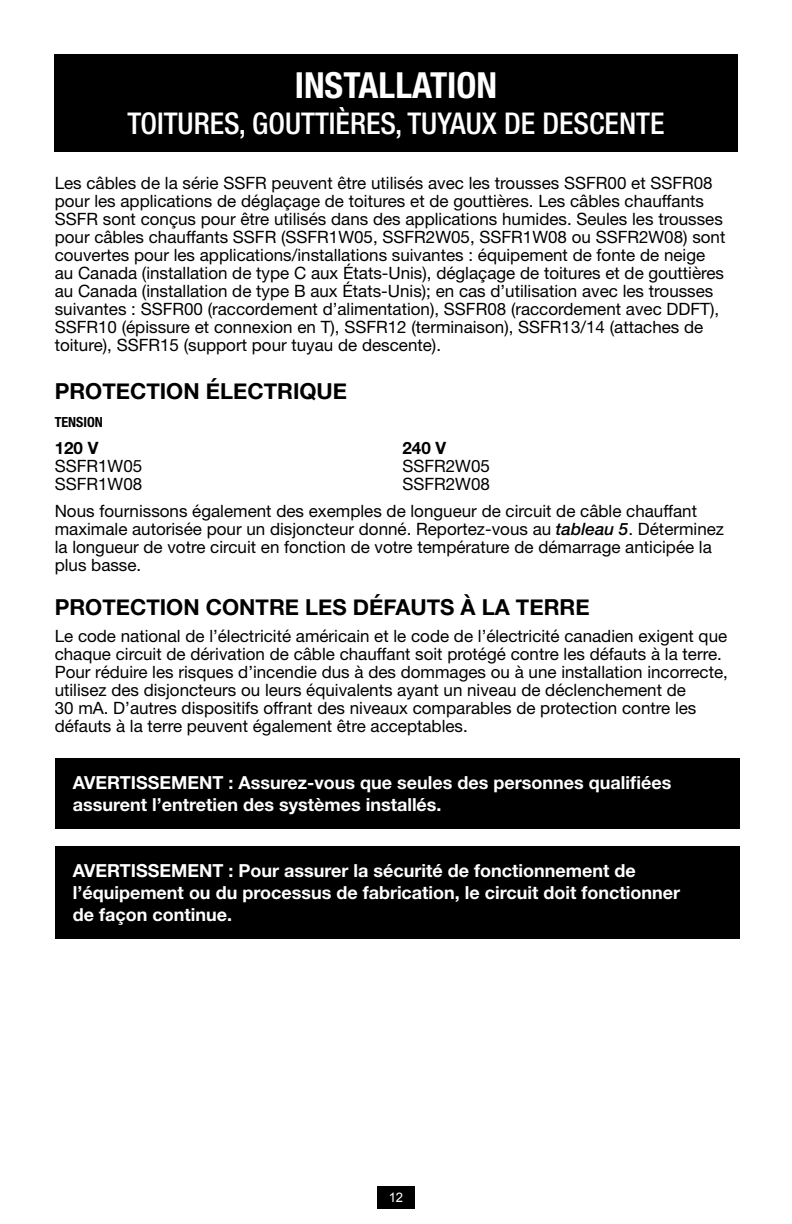
<style>
.page{position:relative;width:792px;height:1224px;background:#fff}
.page>*{position:absolute;margin:0;border:0;box-sizing:border-box;transform-origin:0 0}
.t1{font:700 condensed 36px "Helvetica Neue LT Std";color:#fff}
.t2{font:500 condensed 30px "Helvetica Neue LT Std";color:#fff}
.t3{font:700 22px "Helvetica Neue";color:#000}
.t4{font:700 18px/22px "Helvetica Neue LT Std";color:#fff}
.t5{font:17px/18px "Helvetica Neue LT Std";color:#000}
.t6{font:700 17px "Helvetica Neue LT Std";color:#000}
.t7{font:700 condensed 14px "Helvetica Neue LT Std";color:#000}
.t8{font:13.2px "Arial";color:#fff}
.s1{font-weight:500;font-style:italic}
</style>
<div class="page">
<div style="left:377px;top:1186px;width:38px;height:22px;background:#000"></div>
<div style="left:55px;top:759px;width:684px;height:70px;background:#000"></div>
<div style="left:55px;top:846px;width:684px;height:93px;background:#000"></div>
<div style="left:54px;top:54px;width:684px;height:98px;background:#000"></div>
<h1 class="t1" style="left:295px;top:63px;width:204px">INSTALLATION</h1>
<h2 class="t2" style="left:127px;top:105px;width:539px">TOITURES, GOUTTIÈRES, TUYAUX DE DESCENTE</h2>
<p class="t5" style="left:55px;top:174px;width:672px">Les câbles de la série SSFR peuvent être utilisés avec les trousses SSFR00 et SSFR08 pour les applications de déglaçage de toitures et de gouttières. Les câbles chauffants SSFR sont conçus pour être utilisés dans des applications humides. Seules les trousses pour câbles chauffants SSFR (SSFR1W05, SSFR2W05, SSFR1W08 ou SSFR2W08) sont couvertes pour les applications/installations suivantes : équipement de fonte de neige au Canada (installation de type C aux États-Unis), déglaçage de toitures et de gouttières au Canada (installation de type B aux États-Unis); en cas d’utilisation avec les trousses suivantes : SSFR00 (raccordement d’alimentation), SSFR08 (raccordement avec DDFT), SSFR10 (épissure et connexion en T), SSFR12 (terminaison), SSFR13/14 (attaches de toiture), SSFR15 (support pour tuyau de descente).</p>
<p class="t3" style="left:55px;top:373px;width:294px">PROTECTION ÉLECTRIQUE</p>
<p class="t7" style="left:55px;top:413px;width:50px">TENSION</p>
<p class="t6" style="left:55px;top:437px;width:45px">120 V</p>
<p class="t5" style="left:55px;top:456px;width:89px">SSFR1W05<br>SSFR1W08</p>
<p class="t6" style="left:402px;top:437px;width:45px">240 V</p>
<p class="t5" style="left:402px;top:456px;width:89px">SSFR2W05<br>SSFR2W08</p>
<p class="t5" style="left:55px;top:501px;width:671px">Nous fournissons également des exemples de longueur de circuit de câble chauffant maximale autorisée pour un disjoncteur donné. Reportez-vous au <span class="s1">tableau 5</span>. Déterminez la longueur de votre circuit en fonction de votre température de démarrage anticipée la plus basse.</p>
<p class="t3" style="left:55px;top:589px;width:536px">PROTECTION CONTRE LES DÉFAUTS À LA TERRE</p>
<p class="t5" style="left:55px;top:626px;width:675px">Le code national de l’électricité américain et le code de l’électricité canadien exigent que chaque circuit de dérivation de câble chauffant soit protégé contre les défauts à la terre.<br>Pour réduire les risques d’incendie dus à des dommages ou à une installation incorrecte, utilisez des disjoncteurs ou leurs équivalents ayant un niveau de déclenchement de<br>30 mA. D’autres dispositifs offrant des niveaux comparables de protection contre les défauts à la terre peuvent également être acceptables.</p>
<p class="t4" style="left:73px;top:772px;width:600px">AVERTISSEMENT : Assurez-vous que seules des personnes qualifiées assurent l’entretien des systèmes installés.</p>
<p class="t4" style="left:73px;top:859px;width:609px">AVERTISSEMENT : Pour assurer la sécurité de fonctionnement de l’équipement ou du processus de fabrication, le circuit doit fonctionner de façon continue.</p>
<p class="t8" style="left:389px;top:1189px;width:16px">12</p>
</div>
